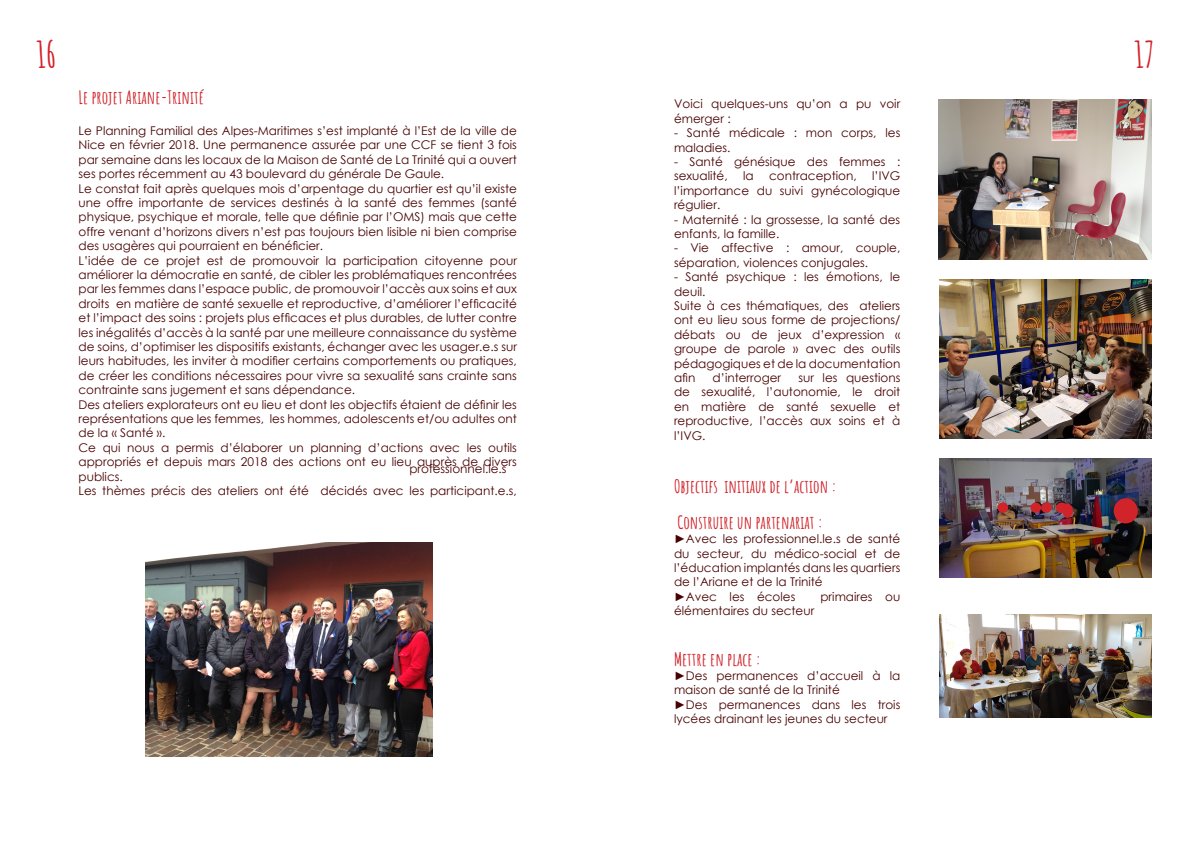
<style>
.page{position:relative;width:1191px;height:842px;background:#fff}
.page>*{position:absolute;margin:0;border:0;box-sizing:border-box;transform-origin:0 0}
.t1{font:700 36px "Amatic SC";color:#d1232a}
.SOUS-TITRES{font:700 18px "Amatic SC";color:#d1232a}
.Texte{font:12px/14.4px "Century Gothic";color:#490000;text-align:justify}
.SOUS-TITRES-2{font:12px/14.4px "Century Gothic";color:#490000;text-align:justify}
</style>
<div class="page">
<img style="left:938px;top:99px;width:214px;height:160px">
<img style="left:939px;top:280px;width:212px;height:159px">
<img style="left:939px;top:458px;width:212px;height:119px">
<img style="left:939px;top:614px;width:212px;height:103px">
<img style="left:146px;top:542px;width:286px;height:215px">
<div style="left:997px;top:502px;width:11px;height:11px;background:#d1232a;border-radius:50%"></div>
<div style="left:1062px;top:503px;width:11px;height:15px;background:#d1232a;border-radius:50%"></div>
<div style="left:1056px;top:502px;width:11px;height:11px;background:#d1232a;border-radius:50%"></div>
<div style="left:1041px;top:502px;width:10px;height:11px;background:#d1232a;border-radius:50%"></div>
<div style="left:1030px;top:502px;width:11px;height:11px;background:#d1232a;border-radius:50%"></div>
<div style="left:1113px;top:498px;width:24px;height:25px;background:#d1232a;border-radius:50%"></div>
<h1 class="t1" style="left:36px;top:27px;width:21px">16</h1>
<h1 class="t1" style="left:1134px;top:27px;width:22px">17</h1>
<p class="SOUS-TITRES" style="left:79px;top:83px;width:127px">Le projet Ariane-Trinité</p>
<p class="SOUS-TITRES-2" style="left:79px;top:123px;width:440px">Le Planning Familial des Alpes-Maritimes s’est implanté à l’Est de la ville de Nice en février 2018. Une permanence assurée par une CCF se tient 3 fois par semaine dans les locaux de la Maison de Santé de La Trinité qui a ouvert ses portes récemment au 43 boulevard du générale De Gaule.</p>
<p class="Texte" style="left:79px;top:181px;width:440px">Le constat fait après quelques mois d’arpentage du quartier est qu’il existe une offre importante de services destinés à la santé des femmes (santé physique, psychique et morale, telle que définie par l’OMS) mais que cette offre venant d’horizons divers n’est pas toujours bien lisible ni bien comprise des usagères qui pourraient en bénéficier.</p>
<p class="Texte" style="left:79px;top:253px;width:440px">L’idée de ce projet est de promouvoir la participation citoyenne pour améliorer la démocratie en santé, de cibler les problématiques rencontrées par les femmes dans l’espace public, de promouvoir l’accès aux soins et aux droits en matière de santé sexuelle et reproductive, d’améliorer l’efficacité et l’impact des soins : projets plus efficaces et plus durables, de lutter contre les inégalités d’accès à la santé par une meilleure connaissance du système de soins, d’optimiser les dispositifs existants, échanger avec les usager.e.s sur leurs habitudes, les inviter à modifier certains comportements ou pratiques, de créer les conditions nécessaires pour vivre sa sexualité sans crainte sans contrainte sans jugement et sans dépendance.</p>
<p class="Texte" style="left:79px;top:397px;width:440px">Des ateliers explorateurs ont eu lieu et dont les objectifs étaient de définir les représentations que les femmes, les hommes, adolescents et/ou adultes ont de la « Santé ».</p>
<p class="Texte" style="left:79px;top:440px;width:440px">Ce qui nous a permis d’élaborer un planning d’actions avec les outils appropriés et depuis mars 2018 des actions ont eu lieu auprès de divers publics.</p>
<p class="Texte" style="left:79px;top:483px;width:440px">Les thèmes précis des ateliers ont été décidés avec les participant.e.s,</p>
<p class="Texte" style="left:674px;top:97px;width:228px">Voici quelques-uns qu’on a pu voir émerger :</p>
<p class="Texte" style="left:674px;top:126px;width:228px">- Santé médicale : mon corps, les maladies.</p>
<p class="Texte" style="left:674px;top:154px;width:228px">- Santé génésique des femmes : sexualité,</p>
<p class="Texte" style="left:743px;top:169px;width:12px">la</p>
<p class="Texte" style="left:769px;top:169px;width:89px">contraception,</p>
<p class="Texte" style="left:674px;top:169px;width:228px;text-indent:198px">l’IVG l’importance du suivi gynécologique régulier.</p>
<p class="Texte" style="left:674px;top:212px;width:228px">- Maternité : la grossesse, la santé des enfants, la famille.</p>
<p class="Texte" style="left:674px;top:241px;width:228px">- Vie affective : amour, couple, séparation, violences conjugales.</p>
<p class="Texte" style="left:674px;top:270px;width:228px">- Santé psychique : les émotions, le deuil.</p>
<p class="Texte" style="left:674px;top:298px;width:228px">Suite à ces thématiques, des ateliers ont eu lieu sous forme de projections/ débats ou de jeux d’expression « groupe de parole » avec des outils pédagogiques et de la documentation afin</p>
<p class="Texte" style="left:674px;top:370px;width:228px;text-indent:124px">sur les questions de sexualité, l’autonomie, le droit en matière de santé sexuelle et reproductive, l’accès aux soins et à l’IVG.</p>
<p class="SOUS-TITRES" style="left:674px;top:472px;width:164px">Objectifs initiaux de l’action :</p>
<p class="SOUS-TITRES" style="left:677px;top:508px;width:147px">Construire un partenariat :</p>
<p class="Texte" style="left:674px;top:531px;width:228px">►Avec les professionnel.le.s de santé du secteur, du médico-social et de l’éducation implantés dans les quartiers de l’Ariane et de la Trinité</p>
<p class="Texte" style="left:674px;top:589px;width:123px">►Avec les écoles</p>
<p class="Texte" style="left:820px;top:589px;width:81px">primaires ou</p>
<p class="Texte" style="left:674px;top:603px;width:142px">élémentaires du secteur</p>
<p class="SOUS-TITRES" style="left:674px;top:645px;width:89px">Mettre en place :</p>
<p class="Texte" style="left:674px;top:668px;width:228px">►Des permanences d’accueil à la maison de santé de la Trinité</p>
<p class="Texte" style="left:674px;top:697px;width:228px">►Des permanences dans les trois lycées drainant les jeunes du secteur</p>
<p class="Texte" style="left:712px;top:370px;width:70px">d’interroger</p>
<p class="Texte" style="left:409px;top:462px;width:99px">professionnel.le.s</p>
</div>
